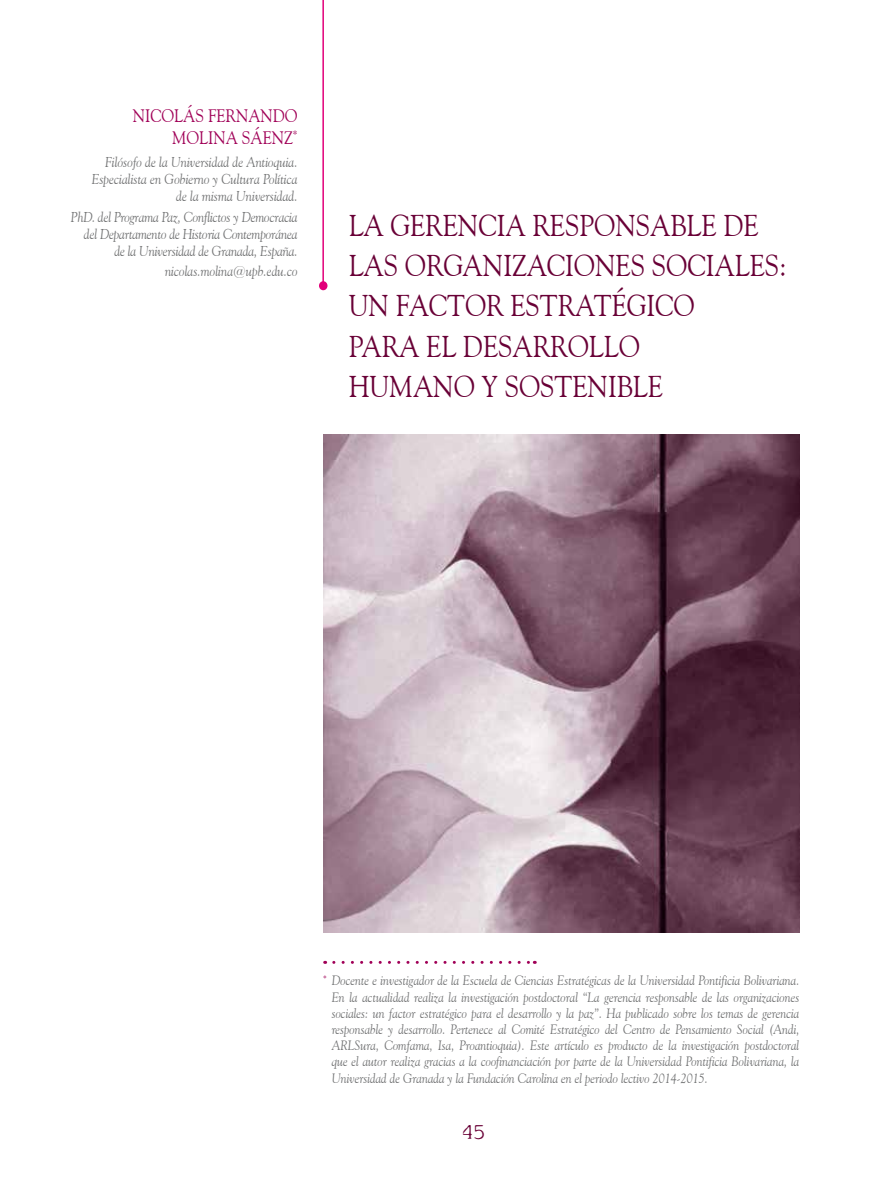
<style>
.page{position:relative;width:893px;height:1191px;background:#fff}
.page>*{position:absolute;margin:0;border:0;box-sizing:border-box;transform-origin:0 0}
.t1{font:30px/40.2px "Goudy Old Style BT";color:#690036;scale:.9 1}
.t2{font:21px "My type of font";color:#690036}
.t3{font:18px/21.6px "Goudy Old Style BT";color:#a00057;text-align:right;scale:.9 1}
.t4{font:italic 14.25px/17.1px "Goudy Old Style BT";letter-spacing:-.01em;color:#707172;text-align:right;scale:.9 1}
.t5{font:italic 13.5px/16.2px "Goudy Old Style BT";color:#707172;text-align:justify;scale:.9 1}
</style>
<div class="page">
<hr style="left:322px;top:0;width:2px;height:286px;background:#e2007a">
<div style="left:319px;top:281px;width:8px;height:9px;background:#e2007a;border-radius:50%"></div>
<svg style="left:334px;top:961px;width:201px;height:3px"></svg>
<img style="left:323px;top:435px;width:476px;height:497px">
<h3 class="t3" style="left:133px;top:105px;width:184px">NICOLÁS FERNANDO<br>MOLINA SÁENZ<sup>*</sup></h3>
<p class="t4" style="left:92px;top:153px;width:230px">Filósofo de la Universidad de Antioquia.<br>Especialista en Gobierno y Cultura Política de la misma Universidad.</p>
<p class="t4" style="left:71px;top:208px;width:254px">PhD. del Programa Paz, Conflictos y Democracia del Departamento de Historia Contemporánea de la Universidad de Granada, España.</p>
<p class="t4" style="left:165px;top:262px;width:149px">nicolas.molina@upb.edu.co</p>
<h1 class="t1" style="left:349px;top:205px;width:488px">LA GERENCIA RESPONSABLE DE<br>LAS ORGANIZACIONES SOCIALES:<br>UN FACTOR ESTRATÉGICO<br>PARA EL DESARROLLO<br>HUMANO Y SOSTENIBLE</h1>
<p class="t5" style="left:332px;top:972px;width:521px;text-indent:-9px"><sup>*</sup> Docente e investigador de la Escuela de Ciencias Estratégicas de la Universidad Pontificia Bolivariana.<br>En la actualidad realiza la investigación postdoctoral “La gerencia responsable de las organizaciones sociales: un factor estratégico para el desarrollo y la paz”. Ha publicado sobre los temas de gerencia responsable y desarrollo. Pertenece al Comité Estratégico del Centro de Pensamiento Social (Andi, ARLSura, Comfama, Isa, Proantioquia). Este artículo es producto de la investigación postdoctoral que el autor realiza gracias a la coofinanciación por parte de la Universidad Pontificia Bolivariana, la Universidad de Granada y la Fundación Carolina en el periodo lectivo 2014-2015.</p>
<h2 class="t2" style="left:461px;top:1119px;width:26px">45</h2>
</div>
